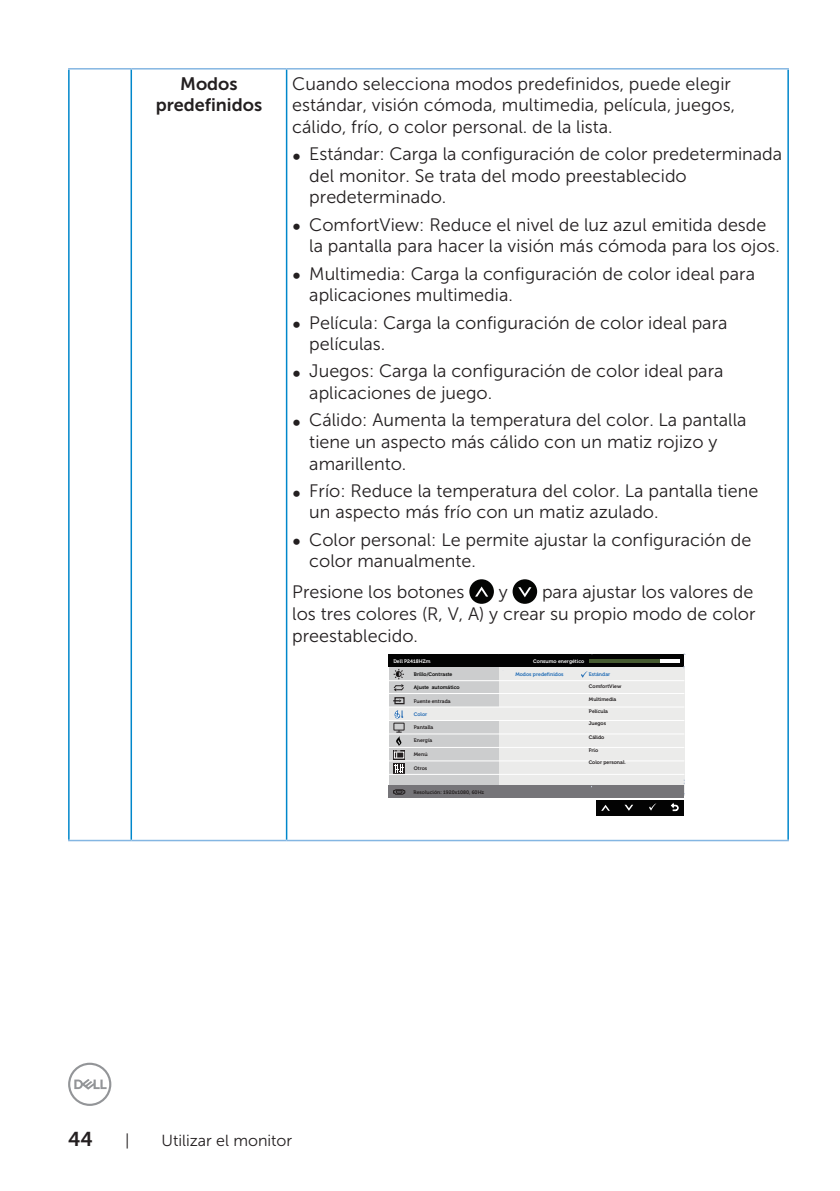
<style>
.page{position:relative;width:840px;height:1191px;background:#fff}
.page>*{position:absolute;margin:0;border:0;box-sizing:border-box;transform-origin:0 0}
.t1{font:20px "Museo Sans For Dell 700";color:#231f20}
.text_OSD_table{font:18px/21.6px "Museo Sans For Dell 300";color:#231f20}
.text_OSD_table-2{font:18px/21.6px "Museo Sans For Dell 700";color:#231f20;text-align:center}
.t2{font:16px "Museo Sans For Dell 300";color:#231f20}
.t3{font:700 5px "Museo For Dell";color:#231f20}
.t4{font:700 5px "Museo For Dell";color:#030303}
.t5{font:700 5px "Museo For Dell";color:#fff}
.t6{font:700 5px "Museo For Dell";color:#1f6bb5}
.t7{font:700 5px "Museo For Dell";color:#226ab4}
</style>
<div class="page">
<svg style="left:68px;top:1062px;width:43px;height:44px"></svg>
<hr style="left:68px;top:70px;width:2px;height:769px;background:#0087cb">
<hr style="left:68px;top:68px;width:63px;height:2px;background:#84b6e2">
<hr style="left:130px;top:70px;width:2px;height:769px;background:#0087cb">
<hr style="left:131px;top:68px;width:155px;height:2px;background:#84b6e2">
<hr style="left:286px;top:70px;width:1px;height:769px;background:#0087cb">
<hr style="left:787px;top:70px;width:1px;height:769px;background:#0087cb">
<hr style="left:286px;top:68px;width:502px;height:2px;background:#84b6e2">
<hr style="left:68px;top:839px;width:63px;height:2px;background:#84b6e2">
<hr style="left:131px;top:839px;width:155px;height:2px;background:#84b6e2">
<hr style="left:286px;top:839px;width:502px;height:2px;background:#84b6e2">
<div style="left:469px;top:579px;width:24px;height:25px;background:#040503;border-radius:50%"></div>
<svg style="left:475px;top:586px;width:13px;height:10px"></svg>
<div style="left:512px;top:579px;width:25px;height:25px;background:#040503;border-radius:50%"></div>
<svg style="left:518px;top:587px;width:13px;height:10px"></svg>
<div style="left:596px;top:800px;width:87px;height:15px;background:#030303"></div>
<svg style="left:602px;top:805px;width:7px;height:5px"></svg>
<svg style="left:624px;top:804px;width:9px;height:6px"></svg>
<svg style="left:670px;top:803px;width:8px;height:8px"></svg>
<svg style="left:649px;top:803px;width:7px;height:7px"></svg>
<div style="left:388px;top:654px;width:295px;height:13px;background:#030303"></div>
<div style="left:497px;top:667px;width:187px;height:128px;background:#ebebea"></div>
<hr style="left:589px;top:659px;width:90px;height:3px;background:#fff">
<hr style="left:589px;top:659px;width:70px;height:3px;background:#465b31">
<div style="left:389px;top:667px;width:109px;height:118px;background:#cccdce"></div>
<div style="left:389px;top:707px;width:109px;height:13px;background:#ebebea"></div>
<svg style="left:393px;top:763px;width:11px;height:10px"></svg>
<svg style="left:393px;top:750px;width:11px;height:9px"></svg>
<div style="left:394px;top:752px;width:10px;height:6px;border:1px solid #fff"></div>
<div style="left:393px;top:722px;width:11px;height:8px;border:1px solid #231f20"></div>
<svg style="left:394px;top:710px;width:9px;height:9px"></svg>
<svg style="left:394px;top:730px;width:9px;height:42px"></svg>
<hr style="left:388px;top:706px;width:296px;height:1px;background:#fff">
<hr style="left:388px;top:693px;width:296px;height:1px;background:#fff">
<hr style="left:388px;top:720px;width:296px;height:1px;background:#fff">
<hr style="left:388px;top:680px;width:296px;height:1px;background:#fff">
<hr style="left:388px;top:733px;width:296px;height:1px;background:#fff">
<hr style="left:388px;top:747px;width:296px;height:1px;background:#fff">
<hr style="left:388px;top:760px;width:296px;height:1px;background:#fff">
<hr style="left:388px;top:774px;width:296px;height:1px;background:#fff">
<svg style="left:393px;top:669px;width:11px;height:22px"></svg>
<div style="left:388px;top:785px;width:295px;height:13px;background:#767579"></div>
<svg style="left:393px;top:789px;width:12px;height:6px"></svg>
<div style="left:394px;top:697px;width:10px;height:7px;border:1px solid #231f20"></div>
<svg style="left:393px;top:699px;width:8px;height:3px"></svg>
<svg style="left:581px;top:671px;width:6px;height:6px"></svg>
<p class="text_OSD_table-2" style="left:156px;top:73px;width:108px">Modos predefinidos</p>
<p class="text_OSD_table" style="left:292px;top:73px;width:444px">Cuando selecciona modos predefinidos, puede elegir estándar, visión cómoda, multimedia, película, juegos, cálido, frío, o color personal. de la lista.</p>
<p class="text_OSD_table" style="left:309px;top:143px;width:474px;text-indent:-17px">∞ Estándar: Carga la configuración de color predeterminada del monitor. Se trata del modo preestablecido predeterminado.</p>
<p class="text_OSD_table" style="left:309px;top:214px;width:472px;text-indent:-17px">∞ ComfortView: Reduce el nivel de luz azul emitida desde la pantalla para hacer la visión más cómoda para los ojos.</p>
<p class="text_OSD_table" style="left:309px;top:263px;width:447px;text-indent:-17px">∞ Multimedia: Carga la configuración de color ideal para aplicaciones multimedia.</p>
<p class="text_OSD_table" style="left:309px;top:312px;width:419px;text-indent:-17px">∞ Película: Carga la configuración de color ideal para películas.</p>
<p class="text_OSD_table" style="left:309px;top:360px;width:415px;text-indent:-17px">∞ Juegos: Carga la configuración de color ideal para aplicaciones de juego.</p>
<p class="text_OSD_table" style="left:309px;top:409px;width:438px;text-indent:-17px">∞ Cálido: Aumenta la temperatura del color. La pantalla tiene un aspecto más cálido con un matiz rojizo y amarillento.</p>
<p class="text_OSD_table" style="left:309px;top:480px;width:450px;text-indent:-17px">∞ Frío: Reduce la temperatura del color. La pantalla tiene un aspecto más frío con un matiz azulado.</p>
<p class="text_OSD_table" style="left:309px;top:529px;width:443px;text-indent:-17px">∞ Color personal: Le permite ajustar la configuración de color manualmente.</p>
<p class="text_OSD_table" style="left:292px;top:581px;width:174px">Presione los botones</p>
<p class="text_OSD_table" style="left:498px;top:581px;width:10px">y</p>
<p class="text_OSD_table" style="left:292px;top:581px;width:464px;text-align:justify;text-indent:249px">para ajustar los valores de los tres colores (R, V, A) y crear su propio modo de color preestablecido.</p>
<p class="t5" style="left:393px;top:658px;width:38px">Dell P2418HZm</p>
<p class="t5" style="left:533px;top:658px;width:52px">Consumo energético</p>
<p class="t4" style="left:413px;top:685px;width:47px">Ajuste automático</p>
<p class="t7" style="left:413px;top:712px;width:15px">Color</p>
<p class="t3" style="left:413px;top:724px;width:21px">Pantalla</p>
<p class="t3" style="left:413px;top:737px;width:20px">Energía</p>
<p class="t3" style="left:413px;top:751px;width:15px">Menú</p>
<p class="t3" style="left:413px;top:765px;width:15px">Otros</p>
<p class="t6" style="left:515px;top:671px;width:50px">Modos predefinidos</p>
<p class="t6" style="left:588px;top:672px;width:23px">Estándar</p>
<p class="t3" style="left:588px;top:697px;width:29px">Multimedia</p>
<p class="t3" style="left:588px;top:708px;width:21px">Película</p>
<p class="t3" style="left:588px;top:721px;width:19px">Juegos</p>
<p class="t4" style="left:413px;top:671px;width:40px">Brillo/Contraste</p>
<p class="t3" style="left:588px;top:683px;width:34px">ComfortView</p>
<p class="t3" style="left:413px;top:698px;width:38px">Fuente entrada</p>
<p class="t3" style="left:588px;top:734px;width:17px">Cálido</p>
<p class="t3" style="left:588px;top:747px;width:11px">Frío</p>
<p class="t3" style="left:588px;top:759px;width:39px">Color personal.</p>
<p class="t3" style="left:413px;top:789px;width:72px">Resolución: 1920x1080, 60Hz</p>
<p class="t1" style="left:68px;top:1127px;width:26px">44</p>
<p class="t2" style="left:125px;top:1131px;width:6px">|</p>
<p class="t2" style="left:161px;top:1131px;width:132px">Utilizar el monitor</p>
</div>
